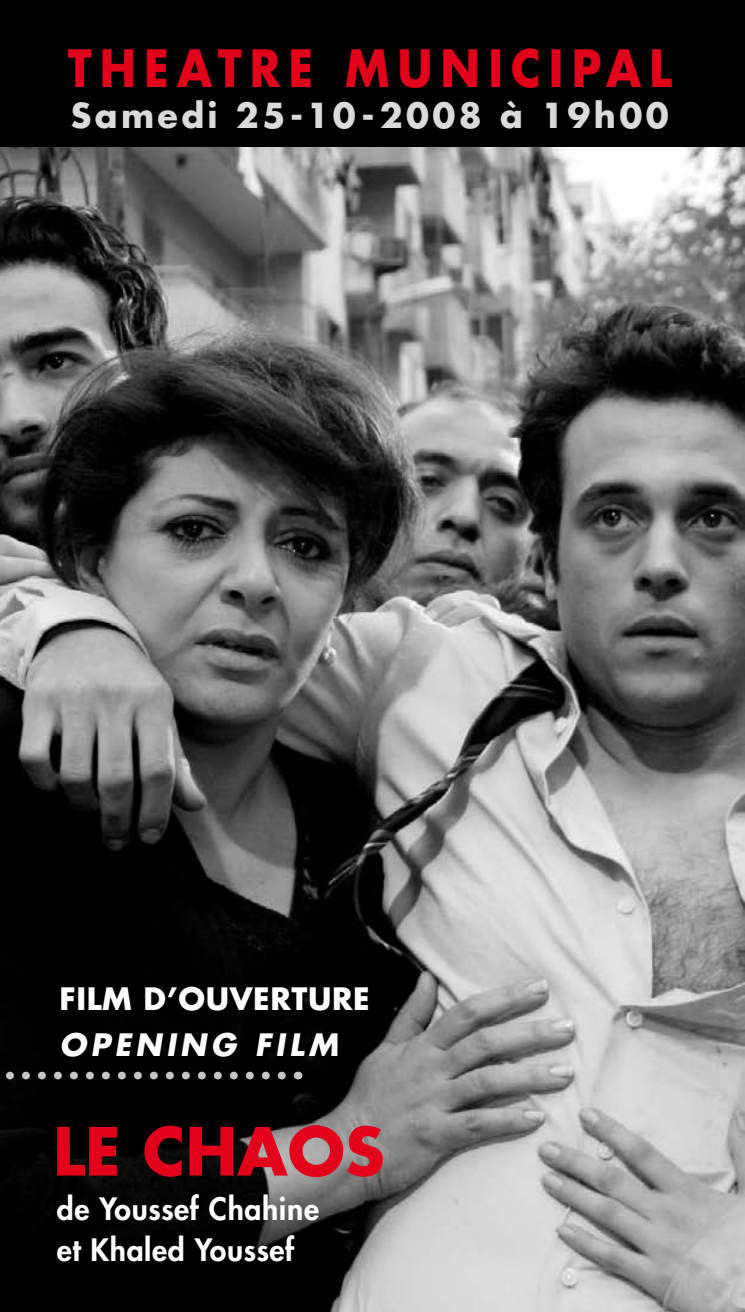
<style>
.page{position:relative;width:745px;height:1312px;background:#fff}
.page>*{position:absolute;margin:0;border:0;box-sizing:border-box;transform-origin:0 0}
.t1{font:700 64.5px "Futura";color:#e2001a}
.t2{font:700 50px "Futura";letter-spacing:.18em;color:#e2001a;scale:.9 1}
.t3{font:700 33.5px "Futura";letter-spacing:.1em;color:#d9dadb}
.t4{font:800 30px/41px "Futura";letter-spacing:.02em;color:#fff}
.t5{font:700 30px "Futura";letter-spacing:.02em;color:#fff}
.t6{font:italic 700 30px "Futura";letter-spacing:.14em;color:#fff}
</style>
<div class="page">
<img style="left:0;top:146px;width:744px;height:1165px">
<div style="left:0;top:0;width:744px;height:146px;background:#000"></div>
<svg style="left:0;top:1071px;width:282px;height:8px;background:#474848"></svg>
<h2 class="t2" style="left:68px;top:35px;width:274px">THEATRE</h2>
<h2 class="t2" style="left:345px;top:35px;width:364px">MUN CI IPAL</h2>
<p class="t3" style="left:71px;top:93px;width:148px">Samedi</p>
<p class="t3" style="left:236px;top:93px;width:247px">25-10-2008</p>
<p class="t3" style="left:500px;top:93px;width:24px">à</p>
<p class="t3" style="left:541px;top:93px;width:129px">19h00</p>
<p class="t5" style="left:59px;top:978px;width:311px">FILM D’OUVERTURE</p>
<p class="t6" style="left:254px;top:1024px;width:85px">FILM</p>
<p class="t6" style="left:59px;top:1024px;width:178px">OPENING</p>
<h1 class="t1" style="left:53px;top:1108px;width:333px">LE CHAOS</h1>
<p class="t4" style="left:57px;top:1187px;width:264px">de Youssef Chahine et Khaled Youssef</p>
</div>
